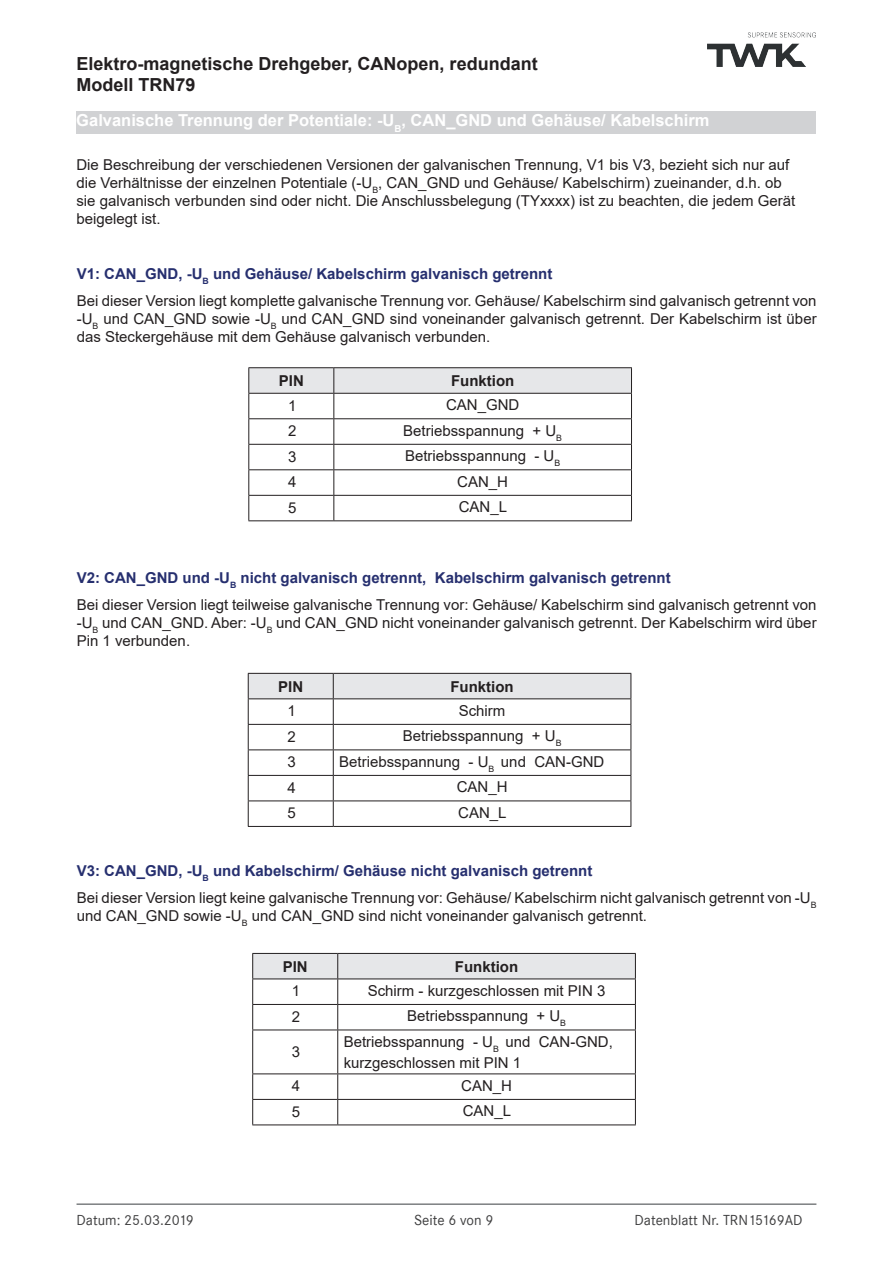
<style>
.page{position:relative;width:893px;height:1263px;background:#fff}
.page>*{position:absolute;margin:0;border:0;box-sizing:border-box;transform-origin:0 0}
.t1{font:700 18px/21.6px "Arial";color:#231f20}
.t2{font:700 16.5px "Arial";color:#fff}
.t3{font:15px/18px "Arial";color:#231f20}
.t4{font:15px "Corporate S";color:#3e3e3f}
.t5{font:700 15px "Arial";color:#231f20}
.s1{font-weight:700;color:#262f6f}
</style>
<div class="page">
<hr style="left:77px;top:1203px;width:739px;height:2px;background:#7c7f81">
<img style="left:707px;top:33px;width:108px;height:33px">
<div style="left:76px;top:111px;width:740px;height:23px;background:#d1d2d4"></div>
<hr style="left:248px;top:367px;width:86px;height:1px;background:#231f20">
<hr style="left:334px;top:367px;width:298px;height:1px;background:#231f20">
<svg style="left:248px;top:368px;width:384px;height:152px"></svg>
<hr style="left:248px;top:520px;width:86px;height:1px;background:#231f20">
<hr style="left:334px;top:520px;width:298px;height:1px;background:#231f20">
<svg style="left:248px;top:673px;width:384px;height:153px"></svg>
<hr style="left:248px;top:826px;width:85px;height:1px;background:#231f20">
<hr style="left:333px;top:826px;width:298px;height:1px;background:#231f20">
<svg style="left:252px;top:953px;width:384px;height:76px"></svg>
<hr style="left:252px;top:1029px;width:86px;height:1px;background:#231f20">
<hr style="left:252px;top:1030px;width:1px;height:43px;background:#231f20">
<hr style="left:338px;top:1029px;width:298px;height:1px;background:#231f20">
<hr style="left:337px;top:1030px;width:1px;height:43px;background:#231f20">
<hr style="left:635px;top:1030px;width:1px;height:43px;background:#231f20">
<hr style="left:252px;top:1073px;width:86px;height:1px;background:#231f20">
<hr style="left:338px;top:1073px;width:298px;height:1px;background:#231f20">
<hr style="left:252px;top:1099px;width:86px;height:1px;background:#231f20">
<svg style="left:252px;top:1074px;width:1px;height:50px"></svg>
<hr style="left:338px;top:1099px;width:298px;height:1px;background:#231f20">
<svg style="left:337px;top:1074px;width:1px;height:50px"></svg>
<svg style="left:635px;top:1074px;width:1px;height:50px"></svg>
<hr style="left:252px;top:1124px;width:86px;height:1px;background:#231f20">
<hr style="left:338px;top:1124px;width:298px;height:1px;background:#231f20">
<p class="t1" style="left:77px;top:53px;width:463px">Elektro-magnetische Drehgeber, CANopen, redundant<br>Modell TRN79</p>
<p class="t2" style="left:76px;top:109px;width:635px">Galvanische Trennung der Potentiale: -U<sub>B</sub>, CAN_GND und Gehäuse/ Kabelschirm</p>
<p class="t3" style="left:76px;top:156px;width:720px">Die Beschreibung der verschiedenen Versionen der galvanischen Trennung, V1 bis V3, bezieht sich nur auf die Verhältnisse der einzelnen Potentiale (-U<sub>B</sub>, CAN_GND und Gehäuse/ Kabelschirm) zueinander, d.h. ob sie galvanisch verbunden sind oder nicht. Die Anschlussbelegung (TYxxxx) ist zu beachten, die jedem Gerät beigelegt ist.</p>
<p class="t3" style="left:77px;top:261px;width:741px;line-height:26.5px"><span class="s1">V1: CAN_GND, -U</span><sub>B</sub> <span class="s1">und Gehäuse/ Kabelschirm galvanisch getrennt<br></span>Bei dieser Version liegt komplette galvanische Trennung vor. Gehäuse/ Kabelschirm sind galvanisch getrennt von</p>
<p class="t3" style="left:77px;top:309px;width:741px">-U<sub>B</sub> und CAN_GND sowie -U<sub>B</sub> und CAN_GND sind voneinander galvanisch getrennt. Der Kabelschirm ist über das Steckergehäuse mit dem Gehäuse galvanisch verbunden.</p>
<p class="t5" style="left:279px;top:370px;width:27px">PIN</p>
<p class="t5" style="left:451px;top:370px;width:65px">Funktion</p>
<p class="t3" style="left:288px;top:396px;width:10px">1</p>
<p class="t3" style="left:446px;top:396px;width:75px">CAN_GND</p>
<p class="t3" style="left:288px;top:422px;width:10px">2</p>
<p class="t3" style="left:403px;top:421px;width:160px">Betriebsspannung + U<sub>B</sub></p>
<p class="t3" style="left:288px;top:447px;width:10px">3</p>
<p class="t3" style="left:405px;top:447px;width:157px">Betriebsspannung - U<sub>B</sub></p>
<p class="t3" style="left:288px;top:473px;width:10px">4</p>
<p class="t3" style="left:457px;top:472px;width:52px">CAN_H</p>
<p class="t3" style="left:288px;top:498px;width:10px">5</p>
<p class="t3" style="left:459px;top:498px;width:50px">CAN_L</p>
<p class="t3" style="left:77px;top:565px;width:741px;line-height:26.5px"><span class="s1">V2: CAN_GND und -U</span><sub>B</sub> <span class="s1">nicht galvanisch getrennt, Kabelschirm galvanisch getrennt<br></span>Bei dieser Version liegt teilweise galvanische Trennung vor: Gehäuse/ Kabelschirm sind galvanisch getrennt von</p>
<p class="t3" style="left:77px;top:613px;width:741px">-U<sub>B</sub> und CAN_GND. Aber: -U<sub>B</sub> und CAN_GND nicht voneinander galvanisch getrennt. Der Kabelschirm wird über<br>Pin 1 verbunden.</p>
<p class="t5" style="left:278px;top:676px;width:27px">PIN</p>
<p class="t5" style="left:450px;top:676px;width:65px">Funktion</p>
<p class="t3" style="left:287px;top:702px;width:10px">1</p>
<p class="t3" style="left:459px;top:701px;width:48px">Schirm</p>
<p class="t3" style="left:287px;top:727px;width:10px">2</p>
<p class="t3" style="left:403px;top:727px;width:160px">Betriebsspannung + U<sub>B</sub></p>
<p class="t3" style="left:287px;top:753px;width:10px">3</p>
<p class="t3" style="left:339px;top:752px;width:267px">Betriebsspannung - U<sub>B</sub> und CAN-GND</p>
<p class="t3" style="left:287px;top:778px;width:10px">4</p>
<p class="t3" style="left:457px;top:778px;width:52px">CAN_H</p>
<p class="t3" style="left:287px;top:804px;width:10px">5</p>
<p class="t3" style="left:458px;top:803px;width:50px">CAN_L</p>
<p class="t3" style="left:77px;top:858px;width:741px;line-height:26.5px"><span class="s1">V3: CAN_GND, -U</span><sub>B</sub> <span class="s1">und Kabelschirm/ Gehäuse nicht galvanisch getrennt<br></span>Bei dieser Version liegt keine galvanische Trennung vor: Gehäuse/ Kabelschirm nicht galvanisch getrennt von -U<sub>B</sub></p>
<p class="t3" style="left:77px;top:907px;width:572px">und CAN_GND sowie -U<sub>B</sub> und CAN_GND sind nicht voneinander galvanisch getrennt.</p>
<p class="t5" style="left:283px;top:956px;width:27px">PIN</p>
<p class="t5" style="left:455px;top:956px;width:65px">Funktion</p>
<p class="t3" style="left:292px;top:982px;width:10px">1</p>
<p class="t3" style="left:368px;top:981px;width:239px">Schirm - kurzgeschlossen mit PIN 3</p>
<p class="t3" style="left:292px;top:1007px;width:10px">2</p>
<p class="t3" style="left:407px;top:1007px;width:160px">Betriebsspannung + U<sub>B</sub></p>
<p class="t3" style="left:292px;top:1042px;width:10px">3</p>
<p class="t3" style="left:344px;top:1031px;width:271px;line-height:21px">Betriebsspannung - U<sub>B</sub> und CAN-GND, kurzgeschlossen mit PIN 1</p>
<p class="t3" style="left:292px;top:1077px;width:10px">4</p>
<p class="t3" style="left:461px;top:1076px;width:52px">CAN_H</p>
<p class="t3" style="left:292px;top:1102px;width:10px">5</p>
<p class="t3" style="left:463px;top:1102px;width:50px">CAN_L</p>
<p class="t4" style="left:77px;top:1211px;width:119px">Datum: 25.03.2019</p>
<p class="t4" style="left:414px;top:1211px;width:81px">Seite 6 von 9</p>
<p class="t4" style="left:635px;top:1211px;width:170px">Datenblatt Nr. TRN15169AD</p>
</div>
